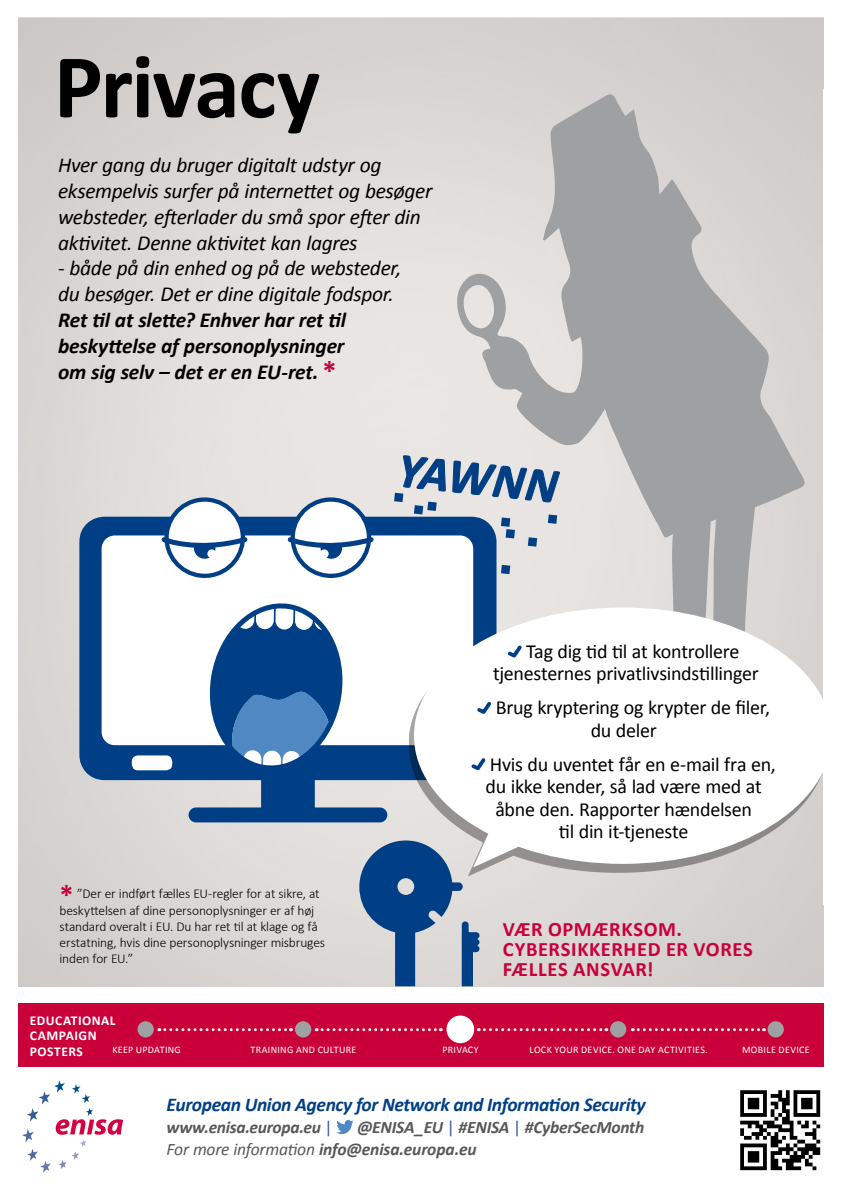
<style>
.page{position:relative;width:842px;height:1192px;background:#fff}
.page>*{position:absolute;margin:0;border:0;box-sizing:border-box;transform-origin:0 0}
.t1{font:700 92px "Calibri";letter-spacing:-.015em;color:#000}
.t2{font:italic 700 48.85px "Calibri";color:#003f85}
.t3{font:italic 21.4px/25.9px "Calibri";letter-spacing:-.015em;color:#000}
.t4{font:italic 700 21.4px/25.9px "Calibri";letter-spacing:-.01em;color:#000;text-align:justify}
.t5{font:700 20.5px/20px "Calibri";letter-spacing:.03em;color:#c90039}
.t6{font:20px/22.5px "Calibri";letter-spacing:-.015em;color:#000}
.t7{font:italic 700 19.5px "Calibri";letter-spacing:-.02em;color:#003f85}
.t8{font:italic 700 17.5px/22px "Calibri";letter-spacing:-.015em;color:#58585a}
.t9{font:700 13.55px/15.6px "Calibri";letter-spacing:.035em;color:#fff}
.t10{font:300 13.5px/16.2px "Calibri";letter-spacing:-.015em;color:#000}
.t11{font:10px "Calibri";letter-spacing:.03em;color:#fff}
.s1{font-style:normal;font-size:28.5px;color:#c90039}
.s2{font-weight:700;font-size:28.5px;color:#c90039}
.s3{font-weight:400;font-style:normal;color:#395a97}
.s4{font-weight:400}
</style>
<div class="page">
<svg style="left:740px;top:1090px;width:80px;height:80px"></svg>
<svg style="left:22px;top:1081px;width:101px;height:92px"></svg>
<svg style="left:336px;top:1120px;width:18px;height:14px"></svg>
<div style="left:18px;top:1003px;width:806px;height:64px;background:#c90039"></div>
<img style="left:18px;top:17px;width:806px;height:969px">
<svg style="left:159px;top:1028px;width:132px;height:3px"></svg>
<svg style="left:316px;top:1028px;width:125px;height:3px"></svg>
<svg style="left:478px;top:1028px;width:129px;height:3px"></svg>
<svg style="left:632px;top:1028px;width:132px;height:3px"></svg>
<div style="left:137px;top:1021px;width:17px;height:16px;background:#9ea0a2;border-radius:50%"></div>
<div style="left:295px;top:1021px;width:16px;height:16px;background:#9ea0a2;border-radius:50%"></div>
<div style="left:767px;top:1021px;width:17px;height:16px;background:#9ea0a2;border-radius:50%"></div>
<div style="left:610px;top:1021px;width:16px;height:16px;background:#9ea0a2;border-radius:50%"></div>
<div style="left:446px;top:1016px;width:28px;height:27px;background:#fff;border-radius:50%"></div>
<svg style="left:456px;top:93px;width:350px;height:523px;background:#c2c1c0"></svg>
<svg style="left:79px;top:517px;width:417px;height:305px;background:#4972a0"></svg>
<div style="left:102px;top:535px;width:371px;height:210px;background:#fff;border-radius:13px"></div>
<svg style="left:159px;top:498px;width:92px;height:80px"></svg>
<svg style="left:285px;top:498px;width:92px;height:80px"></svg>
<svg style="left:201px;top:603px;width:150px;height:170px"></svg>
<div style="left:132px;top:755px;width:40px;height:15px;background:#fff;border-radius:6px"></div>
<svg style="left:452px;top:427px;width:109px;height:120px;background:#c5cbd4"></svg>
<svg style="left:501px;top:565px;width:9px;height:9px"></svg>
<svg style="left:394px;top:396px;width:52px;height:118px;background:#d7d8db"></svg>
<div style="left:409px;top:616px;width:417px;height:260px;background:#000;opacity:.35"></div>
<svg style="left:359px;top:810px;width:169px;height:176px;background:#97a8bd"></svg>
<div style="left:414px;top:607px;width:417px;height:257px;background:#fff;border-radius:50%"></div>
<svg style="left:507px;top:645px;width:15px;height:13px"></svg>
<svg style="left:477px;top:701px;width:15px;height:13px"></svg>
<svg style="left:471px;top:758px;width:15px;height:13px"></svg>
<div style="left:824px;top:89px;width:18px;height:816px;background:#fff"></div>
<h1 class="t1" style="left:54px;top:22px;width:268px">PRIVACY</h1>
<p class="t3" style="left:58px;top:151px;width:376px">Hver gang du bruger digitalt udstyr og eksempelvis surfer på internettet og besøger websteder, efterlader du små spor efter din aktivitet. Denne aktivitet kan lagres</p>
<p class="t3" style="left:58px;top:254px;width:345px">- både på din enhed og på de websteder, du besøger. Det er dine digitale fodspor.</p>
<p class="t4" style="left:58px;top:306px;width:290px">Ret til at slette? Enhver har ret til beskyttelse af personoplysninger om sig selv – det er en EU-ret. <span class="s1">*</span></p>
<h2 class="t2" style="left:401px;top:435px;width:123px;rotate:6deg">yawnn</h2>
<p class="t10" style="left:60px;top:886px;width:267px"><span class="s2">*</span> ”Der er indført fælles EU-regler for at sikre, at beskyttelsen af dine personoplysninger er af høj standard overalt i EU. Du har ret til at klage og få erstatning, hvis dine personoplysninger misbruges inden for EU.”</p>
<p class="t6" style="left:493px;top:639px;width:267px;text-indent:33px">Tag dig tid til at kontrollere tjenesternes privatlivsindstillinger</p>
<p class="t6" style="left:591px;top:696px;width:181px;text-indent:-95px">Brug kryptering og krypter de filer, du deler</p>
<p class="t6" style="left:490px;top:752px;width:287px">Hvis du uventet får en e-mail fra en,</p>
<p class="t6" style="left:486px;top:775px;width:278px">du ikke kender, så lad være med at</p>
<p class="t6" style="left:495px;top:797px;width:258px">åbne den. Rapporter hændelsen</p>
<p class="t6" style="left:559px;top:820px;width:131px">til din it-tjeneste</p>
<p class="t5" style="left:503px;top:918px;width:251px">VÆR OPMÆRKSOM.<br>CYBERSIKKERHED ER VORES<br>FÆLLES ANSVAR!</p>
<p class="t9" style="left:30px;top:1012px;width:87px">EDUCATIONAL<br>CAMPAIGN<br>POSTERS</p>
<p class="t11" style="left:112px;top:1043px;width:70px">Keep updating</p>
<p class="t11" style="left:442px;top:1043px;width:38px">Privacy</p>
<p class="t11" style="left:529px;top:1043px;width:180px">Lock your device. One day activities.</p>
<p class="t11" style="left:742px;top:1043px;width:69px">Mobile device</p>
<p class="t11" style="left:251px;top:1043px;width:107px">Training and culture</p>
<p class="t7" style="left:167px;top:1091px;width:481px">European Union Agency for Network and Information Security</p>
<p class="t8" style="left:167px;top:1115px;width:479px;text-indent:191px">@ENISA_EU <span class="s3">|</span> #ENISA <span class="s3">|</span> #CyberSecMonth<br><span class="s4">For more information</span> info@enisa.europa.eu</p>
<p class="t8" style="left:167px;top:1115px;width:168px">www.enisa.europa.eu <span class="s3">|</span></p>
</div>
